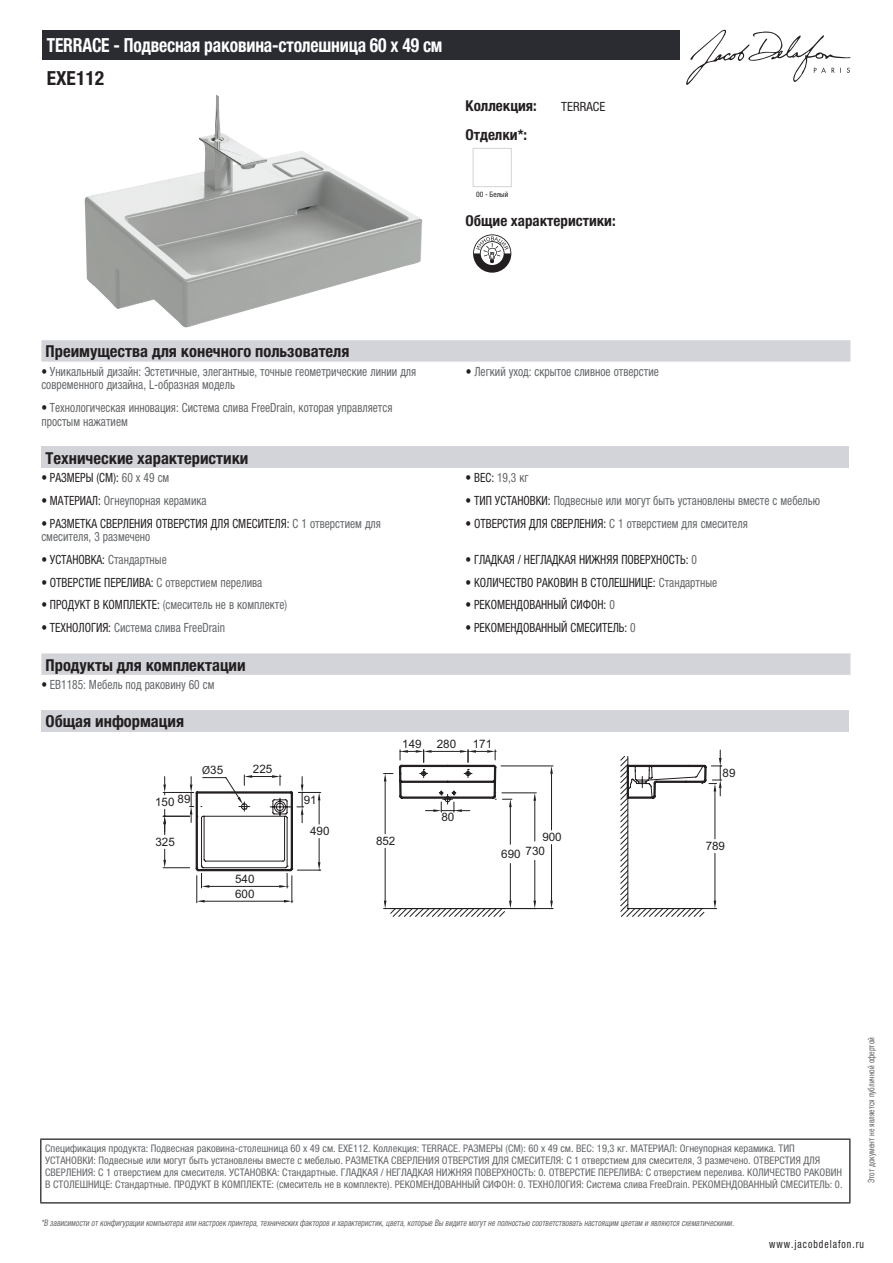
<style>
.page{position:relative;width:893px;height:1263px;background:#fff}
.page>*{position:absolute;margin:0;border:0;box-sizing:border-box;transform-origin:0 0}
.t1{font:700 condensed 19.5px "Helvetica Neue LTCYR";letter-spacing:-.01em;color:#fff;scale:.9 1}
.t2{font:700 condensed 19.5px "Helvetica Neue LTCYR";color:#231f20}
.t3{font:700 condensed 16.5px "Helvetica Neue LTCYR";color:#231f20}
.t4{font:700 condensed 15px "Helvetica Neue LTCYR";color:#231f20}
.t5{font:condensed 12.75px/13.5px "Helvetica Neue LTCYR";color:#626568;scale:.9 1}
.t6{font:condensed 12.75px/13.5px "Helvetica Neue LTCYR";color:#231f20;scale:.9 1}
.t7{font:condensed 12.75px "Helvetica Neue LTCYR";color:#231f20}
.t8{font:11.7px "Arial";color:#231f20}
.t9{font:condensed 11.25px "Helvetica Neue LTCYR";letter-spacing:.1em;color:#231f20;scale:.87 1}
.t10{font:condensed 10.5px/12px "Helvetica Neue LTCYR";color:#626568}
.t11{font:italic condensed 9px "Helvetica Neue LTCYR";color:#626568;scale:.87 1}
.t12{font:condensed 9px "Helvetica Neue LTCYR";color:#626568;scale:.87 1}
.t13{font:condensed 7.5px "Helvetica Neue LTCYR";color:#231f20}
.s1{color:#231f20}
.s2{color:#626568}
.s3{font-family:"Myriad Pro"}
</style>
<div class="page">
<svg style="left:686px;top:30px;width:164px;height:55px"></svg>
<img style="left:84px;top:95px;width:338px;height:233px">
<div style="left:473px;top:148px;width:39px;height:39px;border:1px solid #d3d4da"></div>
<svg style="left:473px;top:234px;width:38px;height:39px"></svg>
<div style="left:41px;top:340px;width:809px;height:22px;background:#d3d4da"></div>
<div style="left:41px;top:447px;width:808px;height:21px;background:#d3d4da"></div>
<div style="left:41px;top:653px;width:809px;height:22px;background:#d3d4da"></div>
<div style="left:41px;top:710px;width:808px;height:22px;background:#d3d4da"></div>
<svg style="left:390px;top:756px;width:315px;height:161px"></svg>
<svg style="left:163px;top:776px;width:131px;height:127px"></svg>
<hr style="left:398px;top:908px;width:155px;height:1px;background:#231f20">
<hr style="left:551px;top:844px;width:1px;height:57px;background:#231f20">
<svg style="left:550px;top:901px;width:3px;height:8px"></svg>
<hr style="left:384px;top:908px;width:113px;height:1px;background:#231f20">
<hr style="left:385px;top:848px;width:1px;height:53px;background:#231f20">
<svg style="left:384px;top:901px;width:8px;height:8px"></svg>
<svg style="left:400px;top:750px;width:96px;height:14px"></svg>
<hr style="left:534px;top:860px;width:1px;height:41px;background:#231f20">
<hr style="left:635px;top:908px;width:81px;height:1px;background:#231f20">
<hr style="left:714px;top:791px;width:1px;height:48px;background:#231f20">
<hr style="left:714px;top:853px;width:1px;height:48px;background:#231f20">
<svg style="left:714px;top:901px;width:2px;height:7px"></svg>
<svg style="left:702px;top:750px;width:20px;height:46px"></svg>
<hr style="left:510px;top:863px;width:1px;height:38px;background:#231f20">
<svg style="left:504px;top:901px;width:32px;height:8px"></svg>
<svg style="left:194px;top:764px;width:514px;height:108px"></svg>
<div style="left:43px;top:30px;width:637px;height:30px;background:#2a2c32"></div>
<hr style="left:40px;top:1138px;width:810px;height:2px;background:#040503">
<hr style="left:40px;top:1140px;width:1px;height:62px;background:#040503">
<hr style="left:849px;top:1140px;width:1px;height:62px;background:#040503">
<hr style="left:40px;top:1202px;width:810px;height:1px;background:#040503">
<h1 class="t1" style="left:47px;top:34px;width:441px">TERRACE - Подвесная раковина-столешница 60 х 49 см</h1>
<h1 class="t2" style="left:47px;top:67px;width:59px">EXE112</h1>
<h3 class="t4" style="left:466px;top:97px;width:73px">Коллекция:</h3>
<p class="t7" style="left:561px;top:99px;width:45px">TERRACE</p>
<h3 class="t4" style="left:466px;top:126px;width:63px">Отделки*:</h3>
<p class="t13" style="left:476px;top:190px;width:34px">00 - Белый</p>
<h3 class="t4" style="left:466px;top:212px;width:152px">Общие характеристики:</h3>
<h2 class="t3" style="left:46px;top:342px;width:305px">Преимущества для конечного пользователя</h2>
<p class="t5" style="left:41px;top:365px;width:418px"><span class="s1">•</span> Уникальный дизайн: Эстетичные, элегантные, точные геометрические линии для современного дизайна, L-образная модель</p>
<p class="t5" style="left:466px;top:365px;width:216px"><span class="s1">•</span> Легкий уход: скрытое сливное отверстие</p>
<p class="t5" style="left:41px;top:401px;width:392px"><span class="s1">•</span> Технологическая инновация: Система слива FreeDrain, которая управляется простым нажатием</p>
<h2 class="t3" style="left:46px;top:449px;width:204px">Технические характеристики</h2>
<p class="t6" style="left:41px;top:471px;width:144px">• РАЗМЕРЫ (СМ): <span class="s2">60 x 49 см</span></p>
<p class="t5" style="left:466px;top:471px;width:72px"><span class="s1">• ВЕС:</span> 19,3 кг</p>
<p class="t5" style="left:41px;top:494px;width:185px"><span class="s1">• МАТЕРИАЛ:</span> Огнеупорная керамика</p>
<p class="t5" style="left:466px;top:494px;width:395px"><span class="s1">• ТИП УСТАНОВКИ:</span> Подвесные или могут быть установлены вместе с мебелью</p>
<p class="t6" style="left:41px;top:517px;width:379px">• РАЗМЕТКА СВЕРЛЕНИЯ ОТВЕРСТИЯ ДЛЯ СМЕСИТЕЛЯ: <span class="s2">С 1 отверстием для смесителя, 3 размечено</span></p>
<p class="t5" style="left:466px;top:517px;width:315px"><span class="s1">• ОТВЕРСТИЯ ДЛЯ СВЕРЛЕНИЯ:</span> С 1 отверстием для смесителя</p>
<p class="t6" style="left:41px;top:553px;width:141px">• УСТАНОВКА: <span class="s2">Стандартные</span></p>
<p class="t6" style="left:466px;top:553px;width:259px">• ГЛАДКАЯ / НЕГЛАДКАЯ НИЖНЯЯ ПОВЕРХНОСТЬ: <span class="s2">0</span></p>
<p class="t6" style="left:41px;top:575px;width:247px">• ОТВЕРСТИЕ ПЕРЕЛИВА: <span class="s2">С отверстием перелива</span></p>
<p class="t6" style="left:466px;top:575px;width:281px">• КОЛИЧЕСТВО РАКОВИН В СТОЛЕШНИЦЕ: <span class="s2">Стандартные</span></p>
<p class="t5" style="left:41px;top:598px;width:275px"><span class="s1">• ПРОДУКТ В КОМПЛЕКТЕ:</span> (смеситель не в комплекте)</p>
<p class="t6" style="left:466px;top:598px;width:167px">• РЕКОМЕНДОВАННЫЙ СИФОН: <span class="s2">0</span></p>
<p class="t5" style="left:41px;top:621px;width:205px"><span class="s1">• ТЕХНОЛОГИЯ:</span> Система слива FreeDrain</p>
<p class="t6" style="left:466px;top:621px;width:191px">• РЕКОМЕНДОВАННЫЙ СМЕСИТЕЛЬ: <span class="s2">0</span></p>
<h2 class="t3" style="left:46px;top:655px;width:202px">Продукты для комплектации</h2>
<p class="t5" style="left:41px;top:678px;width:194px"><span class="s1">•</span> EB1185: Мебель под раковину 60 см</p>
<h2 class="t3" style="left:46px;top:712px;width:140px">Общая информация</h2>
<p class="t8" style="left:202px;top:762px;width:22px"><span class="s3">Ø</span>35</p>
<p class="t8" style="left:253px;top:761px;width:21px">225</p>
<p class="t8" style="left:178px;top:792px;width:14px">89</p>
<p class="t8" style="left:304px;top:792px;width:14px">91</p>
<p class="t8" style="left:155px;top:794px;width:21px">150</p>
<p class="t8" style="left:155px;top:834px;width:21px">325</p>
<p class="t8" style="left:310px;top:823px;width:21px">490</p>
<p class="t8" style="left:235px;top:871px;width:21px">540</p>
<p class="t8" style="left:235px;top:886px;width:21px">600</p>
<p class="t8" style="left:402px;top:736px;width:21px">149</p>
<p class="t8" style="left:437px;top:736px;width:21px">280</p>
<p class="t8" style="left:473px;top:736px;width:21px">171</p>
<p class="t8" style="left:376px;top:833px;width:21px">852</p>
<p class="t8" style="left:441px;top:810px;width:14px">80</p>
<p class="t8" style="left:542px;top:829px;width:21px">900</p>
<p class="t8" style="left:526px;top:843px;width:21px">730</p>
<p class="t8" style="left:501px;top:846px;width:21px">690</p>
<p class="t8" style="left:723px;top:765px;width:14px">89</p>
<p class="t8" style="left:706px;top:838px;width:21px">789</p>
<p class="t10" style="left:45px;top:1142px;width:799px">Спецификация продукта: Подвесная раковина-столешница 60 х 49 см. EXE112. Коллекция: TERRACE. РАЗМЕРЫ (СМ): 60 x 49 см. ВЕС: 19,3 кг. МАТЕРИАЛ: Огнеупорная керамика. ТИП УСТАНОВКИ: Подвесные или могут быть установлены вместе с мебелью. РАЗМЕТКА СВЕРЛЕНИЯ ОТВЕРСТИЯ ДЛЯ СМЕСИТЕЛЯ: С 1 отверстием для смесителя, 3 размечено. ОТВЕРСТИЯ ДЛЯ СВЕРЛЕНИЯ: С 1 отверстием для смесителя. УСТАНОВКА: Стандартные. ГЛАДКАЯ / НЕГЛАДКАЯ НИЖНЯЯ ПОВЕРХНОСТЬ: 0. ОТВЕРСТИЕ ПЕРЕЛИВА: С отверстием перелива. КОЛИЧЕСТВО РАКОВИН В СТОЛЕШНИЦЕ: Стандартные. ПРОДУКТ В КОМПЛЕКТЕ: (смеситель не в комплекте). РЕКОМЕНДОВАННЫЙ СИФОН: 0. ТЕХНОЛОГИЯ: Система слива FreeDrain. РЕКОМЕНДОВАННЫЙ СМЕСИТЕЛЬ: 0.</p>
<p class="t11" style="left:41px;top:1218px;width:800px">*В зависимости отконфигурации компьютера или настроек принтера,техническихфакторов и характеристик,цвета,которые Вы видите могутне полностью соответствоватьнастоящим цветам и являются схематическими.</p>
<p class="t12" style="left:866px;top:1183px;width:169px;rotate:-90deg">Этот документ не является публичной офертой</p>
<p class="t9" style="left:769px;top:1237px;width:110px">www.jacobdelafon.ru</p>
</div>
